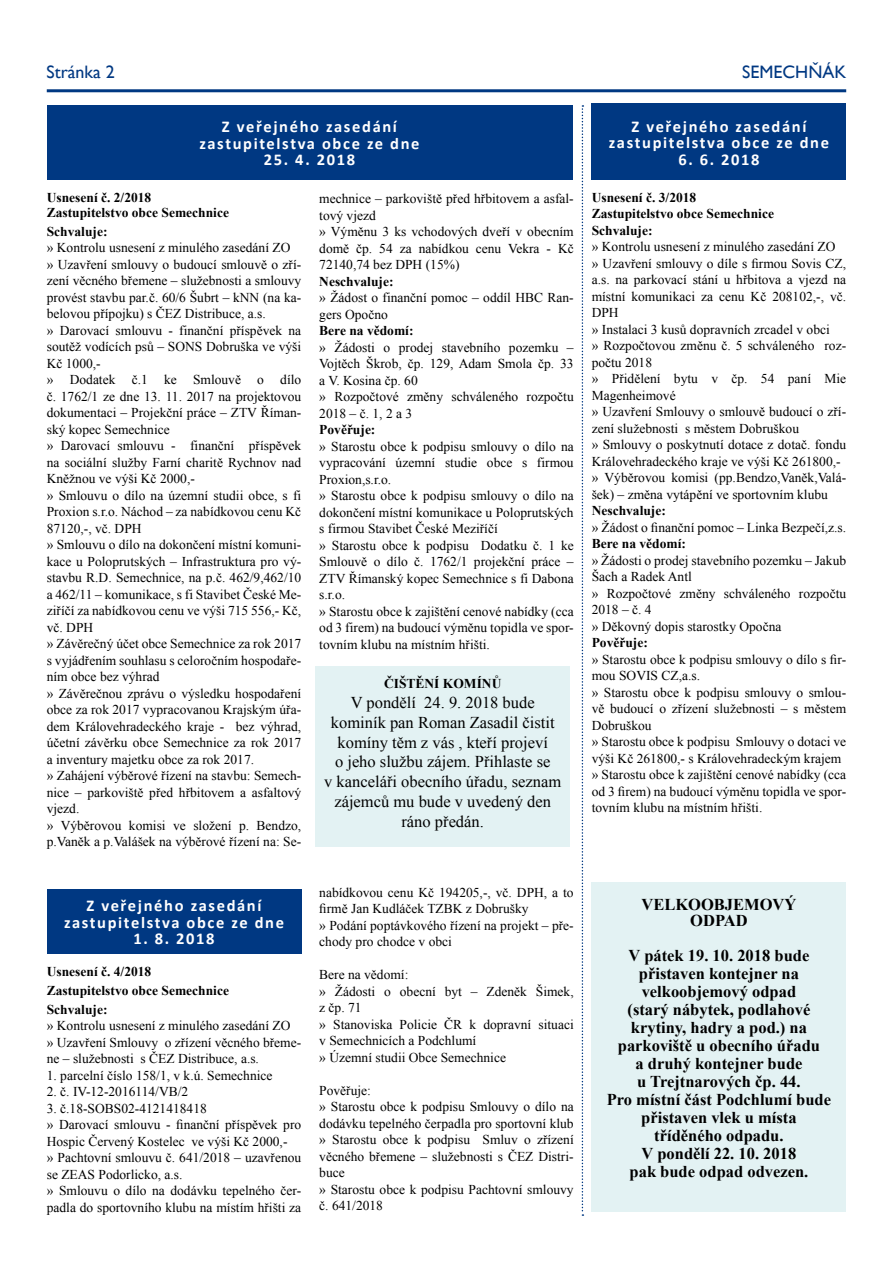
<style>
.page{position:relative;width:893px;height:1263px;background:#fff}
.page>*{position:absolute;margin:0;border:0;box-sizing:border-box;transform-origin:0 0}
.t1{font:18px "Gill Sans";color:#003882}
.t2{font:700 16.5px/18px "Times New Roman";color:#000;text-align:center}
.t3{font:16.5px/19.8px "Times New Roman";color:#000;text-align:center}
.t4{font:700 16.5px/16.5px "Calibri";letter-spacing:.1em;color:#fff;text-align:center}
.t5{font:13.5px/16.5px "Times New Roman";color:#000}
.t6{font:700 13.5px/16.5px "Times New Roman";color:#000}
</style>
<div class="page">
<hr style="left:47px;top:89px;width:799px;height:3px;background:#003882">
<svg style="left:582px;top:105px;width:1px;height:1111px"></svg>
<div style="left:47px;top:105px;width:525px;height:75px;background:#003882"></div>
<div style="left:315px;top:666px;width:255px;height:180px;background:#e3f2f3"></div>
<div style="left:592px;top:104px;width:254px;height:76px;background:#003882"></div>
<div style="left:47px;top:889px;width:254px;height:65px;background:#003882"></div>
<div style="left:592px;top:882px;width:254px;height:329px;background:#e3f2f3"></div>
<h1 class="t1" style="left:47px;top:61px;width:70px">STRÁNKA 2</h1>
<h1 class="t1" style="left:742px;top:62px;width:106px">SEMECHŇÁK</h1>
<p class="t4" style="left:199px;top:119px;width:222px">Z veřejného zasedání zastupitelstva obce ze dne</p>
<p class="t4" style="left:264px;top:152px;width:93px">25. 4. 2018</p>
<p class="t6" style="left:47px;top:190px;width:184px;line-height:15px">Usnesení č. 2/2018<br>Zastupitelstvo obce Semechnice</p>
<p class="t6" style="left:47px;top:223px;width:62px">Schvaluje:</p>
<p class="t5" style="left:47px;top:239px;width:256px">» Kontrolu usnesení z minulého zasedání ZO<br>» Uzavření smlouvy o budoucí smlouvě o zří&shy;zení věcného břemene – služebnosti a smlouvy provést stavbu par.č. 60/6 Šubrt – kNN (na ka&shy;belovou přípojku) s ČEZ Distribuce, a.s.<br>» Darovací smlouvu - finanční příspěvek na soutěž vodících psů – SONS Dobruška ve výši Kč 1000,-<br>» Dodatek č.1 ke Smlouvě o dílo č. 1762/1 ze dne 13. 11. 2017 na projektovou dokumentaci – Projekční práce – ZTV Říman&shy;ský kopec Semechnice<br>» Darovací smlouvu - finanční příspěvek na sociální služby Farní charitě Rychnov nad Kněžnou ve výši Kč 2000,-<br>» Smlouvu o dílo na územní studii obce, s fi Proxion s.r.o. Náchod – za nabídkovou cenu Kč 87120,-, vč. DPH<br>» Smlouvu o dílo na dokončení místní komuni&shy;kace u Poloprutských – Infrastruktura pro vý&shy;stavbu R.D. Semechnice, na p.č. 462/9,462/10 a 462/11 – komunikace, s fi Stavibet České Me&shy;ziříčí za nabídkovou cenu ve výši 715 556,- Kč, vč. DPH<br>» Závěrečný účet obce Semechnice za rok 2017 s vyjádřením souhlasu s celoročním hospodaře&shy;ním obce bez výhrad<br>» Závěrečnou zprávu o výsledku hospodaření obce za rok 2017 vypracovanou Krajským úřa&shy;dem Královehradeckého kraje - bez výhrad, účetní závěrku obce Semechnice za rok 2017 a inventury majetku obce za rok 2017.<br>» Zahájení výběrové řízení na stavbu: Semech&shy;nice – parkoviště před hřbitovem a asfaltový vjezd.<br>» Výběrovou komisi ve složení p. Bendzo, p.Vaněk a p.Valášek na výběrové řízení na: Se-</p>
<p class="t4" style="left:64px;top:898px;width:222px">Z veřejného zasedání zastupitelstva obce ze dne</p>
<p class="t4" style="left:133px;top:931px;width:83px">1. 8. 2018</p>
<p class="t6" style="left:47px;top:962px;width:184px;line-height:18.8px">Usnesení č. 4/2018<br>Zastupitelstvo obce Semechnice<br>Schvaluje:</p>
<p class="t5" style="left:47px;top:1017px;width:256px">» Kontrolu usnesení z minulého zasedání ZO<br>» Uzavření Smlouvy o zřízení věcného břeme&shy;ne – služebnosti s ČEZ Distribuce, a.s.</p>
<p class="t5" style="left:47px;top:1066px;width:227px">1. parcelní číslo 158/1, v k.ú. Semechnice</p>
<p class="t5" style="left:47px;top:1083px;width:143px">2. č. IV-12-2016114/VB/2</p>
<p class="t5" style="left:47px;top:1099px;width:256px">3. č.18-SOBS02-4121418418<br>» Darovací smlouvu - finanční příspěvek pro Hospic Červený Kostelec ve výši Kč 2000,-<br>» Pachtovní smlouvu č. 641/2018 – uzavřenou se ZEAS Podorlicko, a.s.<br>» Smlouvu o dílo na dodávku tepelného čer&shy;padla do sportovního klubu na místím hřišti za</p>
<p class="t5" style="left:319px;top:190px;width:256px">mechnice – parkoviště před hřbitovem a asfal&shy;tový vjezd<br>» Výměnu 3 ks vchodových dveří v obecním domě čp. 54 za nabídkou cenu Vekra - Kč<br>72140,74 bez DPH (15%)</p>
<p class="t6" style="left:319px;top:273px;width:76px">Neschvaluje:</p>
<p class="t5" style="left:319px;top:289px;width:256px">» Žádost o finanční pomoc – oddíl HBC Ran&shy;gers Opočno</p>
<p class="t6" style="left:319px;top:322px;width:96px">Bere na vědomí:</p>
<p class="t5" style="left:319px;top:339px;width:256px">» Žádosti o prodej stavebního pozemku –<br>Vojtěch Škrob, čp. 129, Adam Smola čp. 33 a V. Kosina čp. 60<br>» Rozpočtové změny schváleného rozpočtu<br>2018 – č. 1, 2 a 3</p>
<p class="t6" style="left:319px;top:421px;width:58px">Pověřuje:</p>
<p class="t5" style="left:319px;top:438px;width:256px">» Starostu obce k podpisu smlouvy o dílo na vypracování územní studie obce s firmou Proxion,s.r.o.<br>» Starostu obce k podpisu smlouvy o dílo na dokončení místní komunikace u Poloprutských s firmou Stavibet České Meziříčí<br>» Starostu obce k podpisu Dodatku č. 1 ke Smlouvě o dílo č. 1762/1 projekční práce – ZTV Římanský kopec Semechnice s fi Dabona s.r.o.<br>» Starostu obce k zajištění cenové nabídky (cca od 3 firem) na budoucí výměnu topidla ve spor&shy;tovním klubu na místním hřišti.</p>
<p class="t6" style="left:384px;top:675px;width:119px">ČIŠTĚNÍ KOMÍNŮ</p>
<p class="t3" style="left:324px;top:692px;width:238px">V pondělí 24. 9. 2018 bude kominík pan Roman Zasadil čistit komíny těm z vás , kteří projeví<br>o jeho službu zájem. Přihlaste se<br>v kanceláři obecního úřadu, seznam zájemců mu bude v uvedený den ráno předán.</p>
<p class="t5" style="left:319px;top:884px;width:256px">nabídkovou cenu Kč 194205,-, vč. DPH, a to firmě Jan Kudláček TZBK z Dobrušky<br>» Podání poptávkového řízení na projekt – pře&shy;chody pro chodce v obci</p>
<p class="t5" style="left:319px;top:966px;width:256px">Bere na vědomí:<br>» Žádosti o obecní byt – Zdeněk Šimek, z čp. 71<br>» Stanoviska Policie ČR k dopravní situaci v Semechnicích a Podchlumí<br>» Územní studii Obce Semechnice</p>
<p class="t5" style="left:319px;top:1082px;width:256px">Pověřuje:<br>» Starostu obce k podpisu Smlouvy o dílo na dodávku tepelného čerpadla pro sportovní klub » Starostu obce k podpisu Smluv o zřízení věcného břemene – služebnosti s ČEZ Distri&shy;buce<br>» Starostu obce k podpisu Pachtovní smlouvy č. 641/2018</p>
<p class="t4" style="left:609px;top:118px;width:222px">Z veřejného zasedání zastupitelstva obce ze dne</p>
<p class="t4" style="left:678px;top:151px;width:83px">6. 6. 2018</p>
<p class="t6" style="left:592px;top:189px;width:184px">Usnesení č. 3/2018<br>Zastupitelstvo obce Semechnice<br>Schvaluje:</p>
<p class="t5" style="left:592px;top:238px;width:256px">» Kontrolu usnesení z minulého zasedání ZO<br>» Uzavření smlouvy o díle s firmou Sovis CZ, a.s. na parkovací stání u hřbitova a vjezd na místní komunikaci za cenu Kč 208102,-, vč.<br>DPH<br>» Instalaci 3 kusů dopravních zrcadel v obci<br>» Rozpočtovou změnu č. 5 schváleného roz&shy;počtu 2018<br>» Přidělení bytu v čp. 54 paní Mie Magenheimové<br>» Uzavření Smlouvy o smlouvě budoucí o zří&shy;zení služebnosti s městem Dobruškou<br>» Smlouvy o poskytnutí dotace z dotač. fondu Královehradeckého kraje ve výši Kč 261800,- » Výběrovou komisi (pp.Bendzo,Vaněk,Valá&shy;šek) – změna vytápění ve sportovním klubu</p>
<p class="t6" style="left:592px;top:502px;width:76px">Neschvaluje:</p>
<p class="t5" style="left:592px;top:519px;width:256px">» Žádost o finanční pomoc – Linka Bezpečí,z.s.</p>
<p class="t6" style="left:592px;top:535px;width:96px">Bere na vědomí:</p>
<p class="t5" style="left:592px;top:552px;width:256px">» Žádosti o prodej stavebního pozemku – Jakub<br>Šach a Radek Antl<br>» Rozpočtové změny schváleného rozpočtu<br>2018 – č. 4<br>» Děkovný dopis starostky Opočna</p>
<p class="t6" style="left:592px;top:634px;width:58px">Pověřuje:</p>
<p class="t5" style="left:592px;top:651px;width:256px">» Starostu obce k podpisu smlouvy o dílo s fir&shy;mou SOVIS CZ,a.s.<br>» Starostu obce k podpisu smlouvy o smlou&shy;vě budoucí o zřízení služebnosti – s městem Dobruškou<br>» Starostu obce k podpisu Smlouvy o dotaci ve výši Kč 261800,- s Královehradeckým krajem » Starostu obce k zajištění cenové nabídky (cca od 3 firem) na budoucí výměnu topidla ve spor&shy;tovním klubu na místním hřišti.</p>
<p class="t2" style="left:641px;top:896px;width:156px;line-height:16.5px">VELKOOBJEMOVÝ<br>ODPAD</p>
<p class="t2" style="left:607px;top:946px;width:226px">V pátek 19. 10. 2018 bude přistaven kontejner na velkoobjemový odpad<br>(starý nábytek, podlahové krytiny, hadry a pod.) na parkoviště u obecního úřadu<br>a druhý kontejner bude<br>u Trejtnarových čp. 44.<br>Pro místní část Podchlumí bude přistaven vlek u místa tříděného odpadu.<br>V pondělí 22. 10. 2018<br>pak bude odpad odvezen.</p>
</div>
